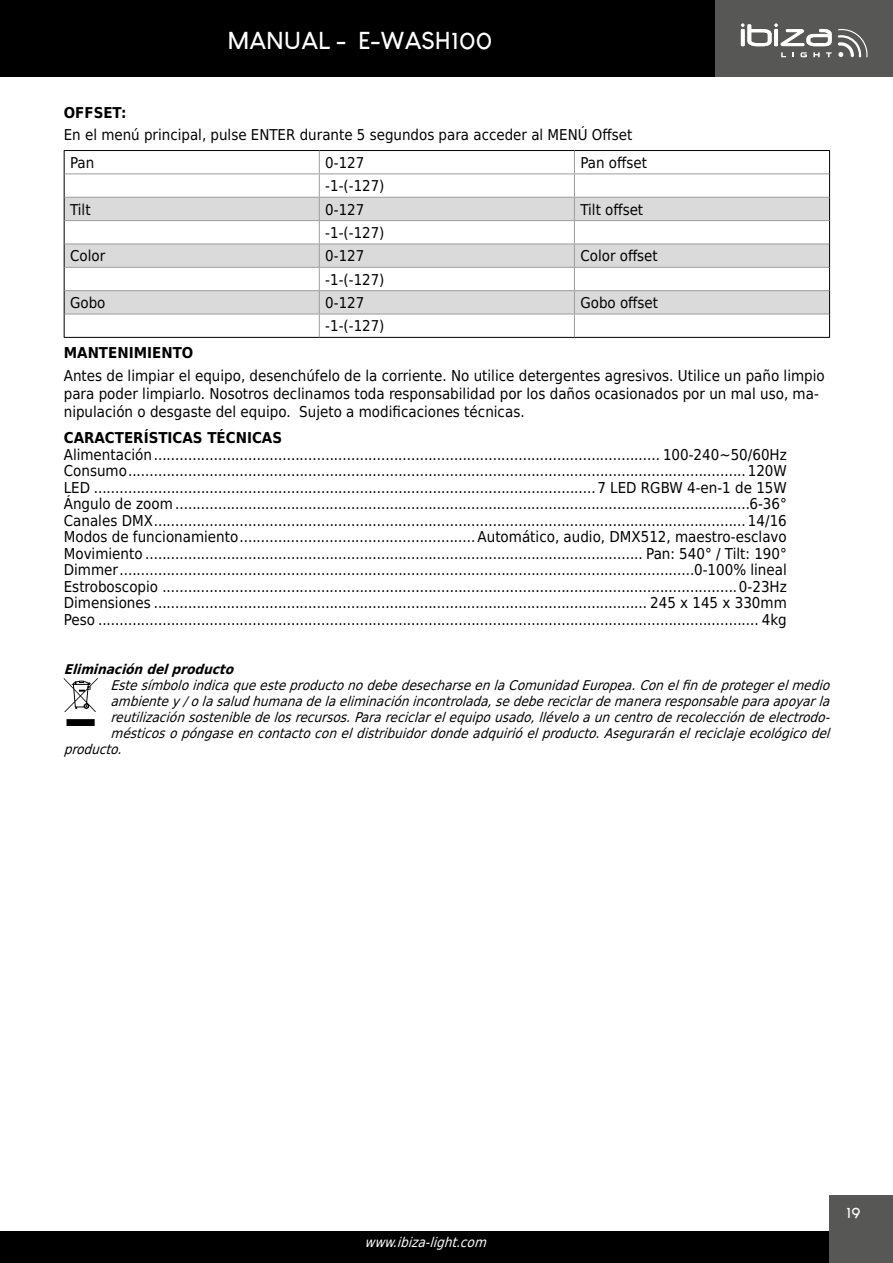
<style>
.page{position:relative;width:893px;height:1263px;background:#fff}
.page>*{position:absolute;margin:0;border:0;box-sizing:border-box;transform-origin:0 0}
.t1{font:700 24px "Louis George Cafe";color:#fff}
.IBI_-_Specs{font:15px "DejaVu Sans Condensed";color:#000}
.IBI_-_Texte{font:15px/18px "DejaVu Sans Condensed";color:#000}
.MAJ5_Texte{font:15px "DejaVu Sans Condensed";color:#000}
.IBI_-_Sous-titres{font:700 15px "DejaVu Sans Condensed";color:#000}
.t2{font:700 15px "Louis George Cafe";color:#fff}
.IBI_-_Note_improtant{font:italic 13.5px "DejaVu Sans Condensed";color:#000}
.IBI_-_Note_improtant-2{font:italic 700 13.5px "DejaVu Sans Condensed";color:#000}
.t3{font:italic 13.5px "DejaVu Sans Condensed";color:#fff}
</style>
<div class="page">
<div style="left:0;top:0;width:893px;height:77px;background:#000"></div>
<div style="left:0;top:1231px;width:893px;height:32px;background:#000"></div>
<div style="left:715px;top:0;width:178px;height:77px;background:#575756"></div>
<svg style="left:838px;top:29px;width:29px;height:28px"></svg>
<svg style="left:741px;top:23px;width:91px;height:23px"></svg>
<svg style="left:781px;top:52px;width:5px;height:5px"></svg>
<svg style="left:800px;top:52px;width:7px;height:5px"></svg>
<svg style="left:813px;top:52px;width:7px;height:5px"></svg>
<svg style="left:826px;top:52px;width:6px;height:5px"></svg>
<div style="left:829px;top:1195px;width:64px;height:68px;background:#575756"></div>
<svg style="left:65px;top:198px;width:764px;height:116px;fill:#dadada"></svg>
<hr style="left:64px;top:150px;width:255px;height:1px;background:#000">
<hr style="left:319px;top:150px;width:255px;height:1px;background:#000">
<hr style="left:574px;top:150px;width:256px;height:1px;background:#000">
<svg style="left:64px;top:151px;width:1px;height:186px"></svg>
<svg style="left:829px;top:151px;width:1px;height:186px"></svg>
<hr style="left:64px;top:337px;width:255px;height:1px;background:#000">
<hr style="left:319px;top:337px;width:255px;height:1px;background:#000">
<hr style="left:574px;top:337px;width:256px;height:1px;background:#000">
<hr style="left:65px;top:173px;width:254px;height:1px;background:#9d9d9c">
<hr style="left:319px;top:173px;width:255px;height:1px;background:#9d9d9c">
<hr style="left:574px;top:173px;width:255px;height:1px;background:#9d9d9c">
<hr style="left:65px;top:197px;width:254px;height:1px;background:#9d9d9c">
<hr style="left:319px;top:197px;width:255px;height:1px;background:#9d9d9c">
<hr style="left:574px;top:197px;width:255px;height:1px;background:#9d9d9c">
<hr style="left:65px;top:220px;width:254px;height:1px;background:#9d9d9c">
<hr style="left:319px;top:220px;width:255px;height:1px;background:#9d9d9c">
<hr style="left:574px;top:220px;width:255px;height:1px;background:#9d9d9c">
<hr style="left:65px;top:244px;width:254px;height:1px;background:#9d9d9c">
<hr style="left:319px;top:244px;width:255px;height:1px;background:#9d9d9c">
<hr style="left:574px;top:244px;width:255px;height:1px;background:#9d9d9c">
<hr style="left:65px;top:267px;width:254px;height:1px;background:#9d9d9c">
<hr style="left:319px;top:267px;width:255px;height:1px;background:#9d9d9c">
<hr style="left:574px;top:267px;width:255px;height:1px;background:#9d9d9c">
<hr style="left:65px;top:290px;width:254px;height:1px;background:#9d9d9c">
<hr style="left:319px;top:290px;width:255px;height:1px;background:#9d9d9c">
<hr style="left:574px;top:290px;width:255px;height:1px;background:#9d9d9c">
<hr style="left:65px;top:314px;width:254px;height:1px;background:#9d9d9c">
<hr style="left:319px;top:314px;width:255px;height:1px;background:#9d9d9c">
<svg style="left:319px;top:151px;width:1px;height:186px"></svg>
<hr style="left:574px;top:314px;width:255px;height:1px;background:#9d9d9c">
<svg style="left:574px;top:151px;width:1px;height:186px"></svg>
<svg style="left:64px;top:678px;width:34px;height:48px"></svg>
<h1 class="t1" style="left:227px;top:26px;width:266px">MANUAL - E-WASH100</h1>
<p class="IBI_-_Sous-titres" style="left:64px;top:100px;width:64px">OFFSET:</p>
<p class="MAJ5_Texte" style="left:64px;top:122px;width:570px">En el menú principal, pulse ENTER durante 5 segundos para acceder al MENÚ Offset</p>
<p class="MAJ5_Texte" style="left:70px;top:150px;width:26px">Pan</p>
<p class="MAJ5_Texte" style="left:325px;top:150px;width:41px">0-127</p>
<p class="MAJ5_Texte" style="left:580px;top:150px;width:68px">Pan offset</p>
<p class="MAJ5_Texte" style="left:325px;top:174px;width:61px">-1-(-127)</p>
<p class="MAJ5_Texte" style="left:70px;top:197px;width:22px">Tilt</p>
<p class="MAJ5_Texte" style="left:325px;top:197px;width:41px">0-127</p>
<p class="MAJ5_Texte" style="left:580px;top:197px;width:64px">Tilt offset</p>
<p class="MAJ5_Texte" style="left:325px;top:220px;width:61px">-1-(-127)</p>
<p class="MAJ5_Texte" style="left:70px;top:244px;width:37px">Color</p>
<p class="MAJ5_Texte" style="left:325px;top:244px;width:41px">0-127</p>
<p class="MAJ5_Texte" style="left:580px;top:244px;width:79px">Color offset</p>
<p class="MAJ5_Texte" style="left:325px;top:267px;width:61px">-1-(-127)</p>
<p class="MAJ5_Texte" style="left:70px;top:290px;width:37px">Gobo</p>
<p class="MAJ5_Texte" style="left:325px;top:290px;width:41px">0-127</p>
<p class="MAJ5_Texte" style="left:580px;top:290px;width:79px">Gobo offset</p>
<p class="MAJ5_Texte" style="left:325px;top:314px;width:61px">-1-(-127)</p>
<p class="IBI_-_Sous-titres" style="left:64px;top:341px;width:131px">MANTENIMIENTO</p>
<p class="IBI_-_Texte" style="left:64px;top:366px;width:762px">Antes de limpiar el equipo, desenchúfelo de la corriente. No utilice detergentes agresivos. Utilice un paño limpio para poder limpiarlo. Nosotros declinamos toda responsabilidad por los daños ocasionados por un mal uso, ma&shy;nipulación o desgaste del equipo. Sujeto a modificaciones técnicas.</p>
<p class="IBI_-_Sous-titres" style="left:64px;top:425px;width:220px">CARACTERÍSTICAS TÉCNICAS</p>
<p class="IBI_-_Specs" style="left:64px;top:442px;width:724px">Alimentación...................................................................................................................... 100-240~50/60Hz</p>
<p class="IBI_-_Specs" style="left:64px;top:458px;width:724px">Consumo................................................................................................................................................120W</p>
<p class="IBI_-_Specs" style="left:64px;top:475px;width:725px">LED .....................................................................................................................7 LED RGBW 4-en-1 de 15W</p>
<p class="IBI_-_Specs" style="left:64px;top:491px;width:724px">Ángulo de zoom ......................................................................................................................................6-36°</p>
<p class="IBI_-_Specs" style="left:64px;top:508px;width:724px">Canales DMX..........................................................................................................................................14/16</p>
<p class="IBI_-_Specs" style="left:64px;top:524px;width:725px">Modos de funcionamiento.......................................................Automático, audio, DMX512, maestro-esclavo</p>
<p class="IBI_-_Specs" style="left:64px;top:541px;width:725px">Movimiento .................................................................................................................... Pan: 540° / Tilt: 190°</p>
<p class="IBI_-_Specs" style="left:64px;top:557px;width:724px">Dimmer......................................................................................................................................0-100% lineal</p>
<p class="IBI_-_Specs" style="left:64px;top:574px;width:724px">Estroboscopio ......................................................................................................................................0-23Hz</p>
<p class="IBI_-_Specs" style="left:64px;top:590px;width:724px">Dimensiones ................................................................................................................... 245 x 145 x 330mm</p>
<p class="IBI_-_Specs" style="left:64px;top:607px;width:724px">Peso .......................................................................................................................................................... 4kg</p>
<p class="IBI_-_Note_improtant-2" style="left:64px;top:658px;width:177px">Eliminacióndelproducto</p>
<p class="IBI_-_Note_improtant" style="left:111px;top:674px;width:726px">EstesímboloindicaqueesteproductonodebedesecharseenlaComunidadEuropea.Conelfindeprotegerelmedio</p>
<p class="IBI_-_Note_improtant" style="left:111px;top:690px;width:726px">ambientey/olasaludhumanadelaeliminaciónincontrolada,sedebereciclardemaneraresponsableparaapoyarla</p>
<p class="IBI_-_Note_improtant" style="left:111px;top:706px;width:726px">reutilizaciónsostenibledelosrecursos.Parareciclarelequipousado,lléveloauncentroderecoleccióndeelectrodo-</p>
<p class="IBI_-_Note_improtant" style="left:111px;top:722px;width:726px">mésticosopóngaseencontactoconeldistribuidordondeadquirióelproducto.Aseguraránelreciclajeecológicodel</p>
<p class="IBI_-_Note_improtant" style="left:64px;top:739px;width:65px">producto.</p>
<p class="t3" style="left:364px;top:1231px;width:129px">www.ibiza-light.com</p>
<p class="t2" style="left:846px;top:1203px;width:16px">19</p>
</div>
